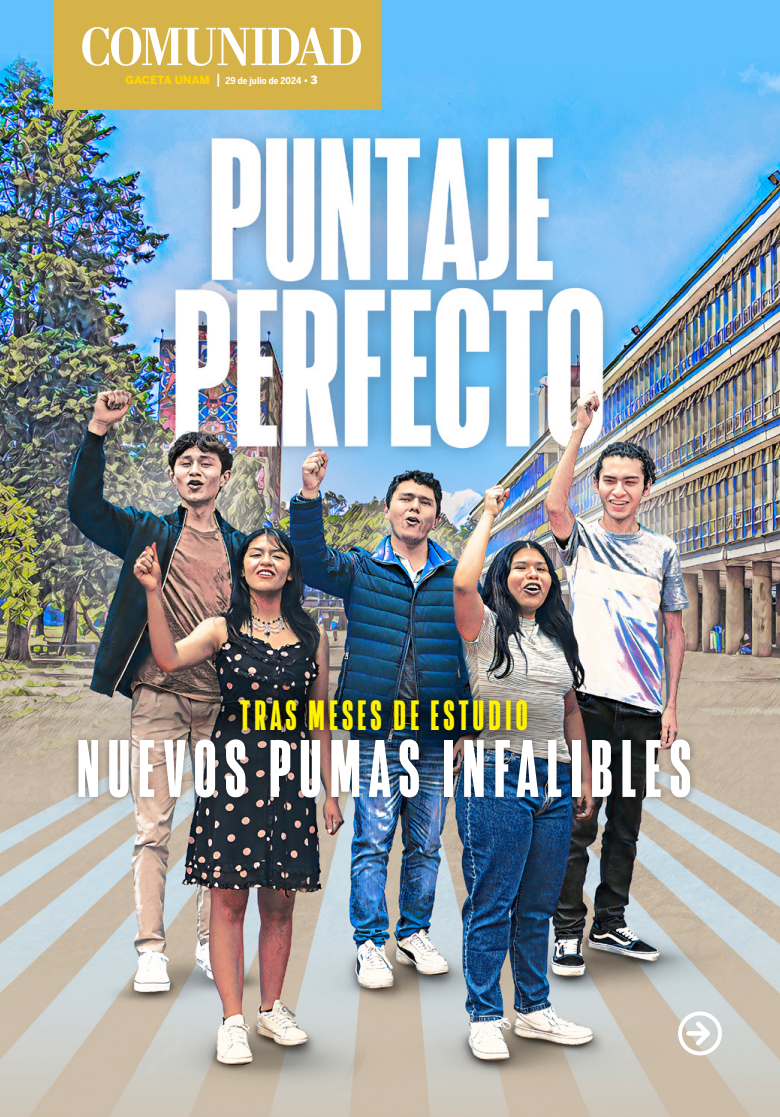
<style>
.page{position:relative;width:780px;height:1117px;background:#fff}
.page>*{position:absolute;margin:0;border:0;box-sizing:border-box;transform-origin:0 0}
.t1{font:86.5px "Resolve Black Cm";letter-spacing:.095em;color:#fff}
.t2{font:700 53.75px "Stilson";letter-spacing:.005em;color:#fff}
.t3{font:45px "Resolve Black Cm";letter-spacing:.095em;color:#fff200}
.t4{font:700 9.38px "Benton Sans Cond";letter-spacing:.01em;color:#fff}
.s1{font-family:"Benton Sans";font-weight:900;font-size:11.25px;color:#ffd400}
.s2{font-weight:500;font-size:13.75px}
.s3{font-family:"Benton Sans";font-weight:900}
.s4{font-family:"Benton Sans";font-weight:900;font-size:11.25px}
</style>
<div class="page">
<img style="left:0;top:0;width:780px;height:1116px">
<div style="left:678px;top:1011px;width:44px;height:44px;border:4px solid #fff;border-radius:50%"></div>
<div style="left:688px;top:1030px;width:18px;height:5px;background:#fff"></div>
<svg style="left:691px;top:1016px;width:23px;height:33px"></svg>
<div style="left:71px;top:731px;width:626px;height:74px;background:#000;opacity:.35"></div>
<div style="left:53px;top:0;width:328px;height:109px;background:#d5b349"></div>
<h2 class="t2" style="left:81px;top:15px;width:283px">COMUNIDAD</h2>
<p class="t4" style="left:125px;top:75px;width:194px"><span class="s1">GACETA UNAM</span> <span class="s2">|</span> 29 de julio de 2024 <span class="s3">•</span> <span class="s4">3</span></p>
<h3 class="t3" style="left:240px;top:690px;width:289px">TRAS MESES DE ESTUDIO</h3>
<h1 class="t1" style="left:77px;top:722px;width:616px">NUEVOS PUMAS INFALIBLES</h1>
</div>
